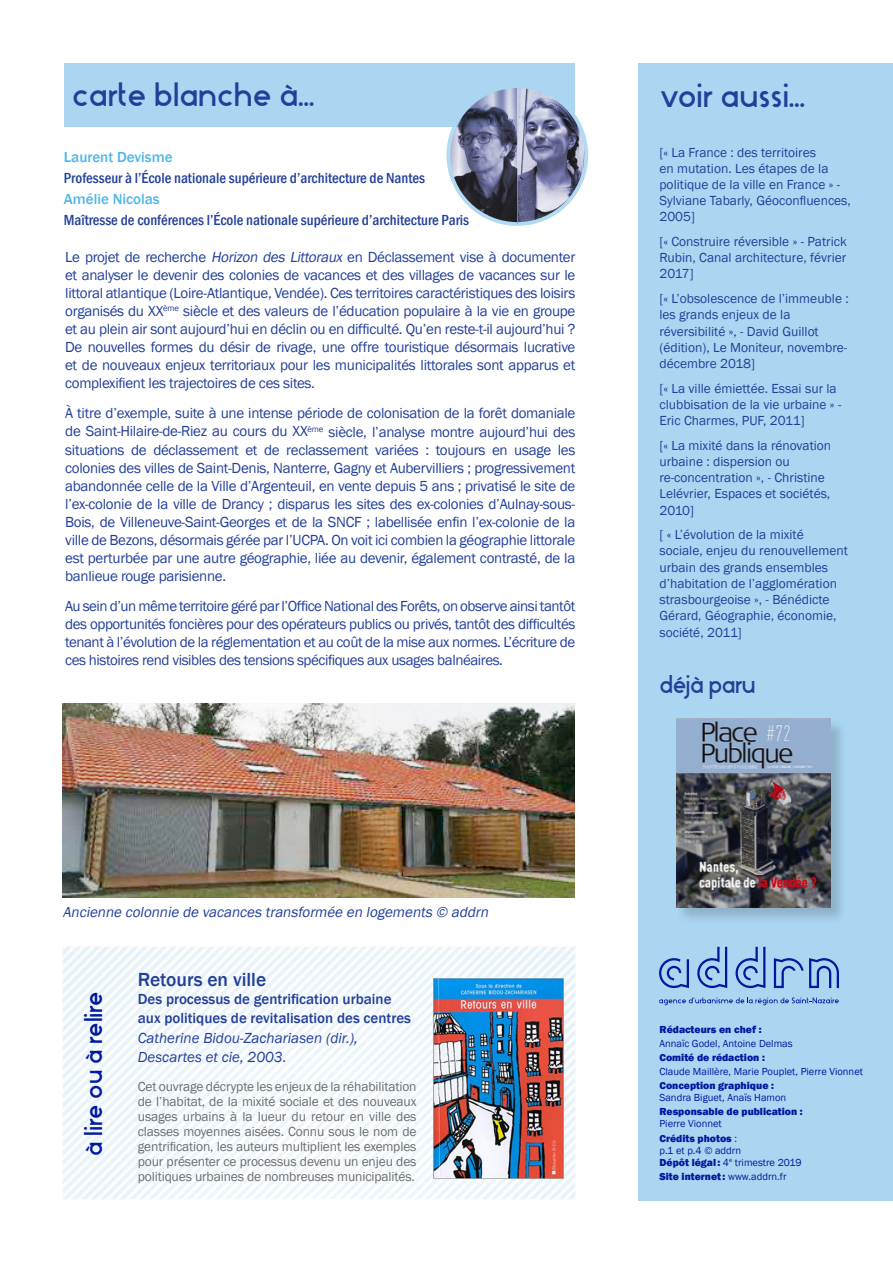
<style>
.page{position:relative;width:893px;height:1263px;background:#fff}
.page>*{position:absolute;margin:0;border:0;box-sizing:border-box;transform-origin:0 0}
.t1{font:31.5px "Stark";color:#223f99}
.t2{font:24px "Stark";letter-spacing:-.01em;color:#00199f}
.t3{font:24px "Stark";letter-spacing:-.02em;color:#223f99;scale:.95 1}
.t4{font:500 19.5px "Franklin Gothic";color:#223f99}
.t5{font:15px/18px "Franklin Gothic";letter-spacing:-.02em;color:#223f99;text-align:justify}
.t6{font:500 condensed 15px "Franklin Gothic";color:#223f99}
.t7{font:500 15px/19.5px "Franklin Gothic";color:#223f99}
.t8{font:italic 15px "Franklin Gothic";color:#223f99}
.t9{font:italic 15px/19.5px "Franklin Gothic";color:#223f99}
.t10{font:500 15px "Franklin Gothic";color:#50b7e8}
.t11{font:13.5px/16.2px "Franklin Gothic";color:#223f99}
.t12{font:13.5px/15px "Franklin Gothic";letter-spacing:-.01em;color:#6c6d70;text-align:justify}
.t13{font:10.5px/14.1px "Franklin Gothic";color:#00199f}
.t14{font:800 10.5px "Franklin Gothic";color:#00199f}
.s1{font-style:italic}
.s2{font-weight:800}
.s3{font-weight:400}
</style>
<div class="page">
<div style="left:63px;top:947px;width:512px;height:252px;background:#f2f8fb"></div>
<div style="left:638px;top:63px;width:255px;height:1137px;background:#aad6f2"></div>
<div style="left:64px;top:63px;width:511px;height:63px;background:#aad6f2"></div>
<svg style="left:659px;top:997px;width:180px;height:8px"></svg>
<svg style="left:659px;top:958px;width:30px;height:30px"></svg>
<svg style="left:697px;top:947px;width:30px;height:41px"></svg>
<svg style="left:735px;top:947px;width:30px;height:41px"></svg>
<svg style="left:774px;top:958px;width:65px;height:30px"></svg>
<div style="left:676px;top:719px;width:172px;height:206px;background:#231f20;opacity:.2"></div>
<img style="left:676px;top:719px;width:155px;height:189px">
<img style="left:433px;top:978px;width:130px;height:200px">
<img style="left:63px;top:703px;width:511px;height:194px">
<svg style="left:445px;top:86px;width:144px;height:140px"></svg>
<h1 class="t1" style="left:72px;top:71px;width:231px">carte blanche à...</h1>
<p class="t10" style="left:64px;top:148px;width:110px">Laurent Devisme</p>
<p class="t6" style="left:64px;top:169px;width:363px">Professeur à l’École nationale supérieure d’architecture de Nantes</p>
<p class="t10" style="left:64px;top:190px;width:97px">Amélie Nicolas</p>
<p class="t6" style="left:64px;top:211px;width:407px">Maîtresse de conférences l’École nationale supérieure d’architecture Paris</p>
<p class="t5" style="left:65px;top:248px;width:512px">Le projet de recherche <span class="s1">Horizon des Littoraux</span> en Déclassement vise à documenter et analyser le devenir des colonies de vacances et des villages de vacances sur le littoral atlantique (Loire-Atlantique, Vendée). Ces territoires caractéristiques des loisirs organisés du XX<sup>ème</sup> siècle et des valeurs de l’éducation populaire à la vie en groupe et au plein air sont aujourd’hui en déclin ou en difficulté. Qu’en reste-t-il aujourd’hui ?<br>De nouvelles formes du désir de rivage, une offre touristique désormais lucrative et de nouveaux enjeux territoriaux pour les municipalités littorales sont apparus et complexifient les trajectoires de ces sites.</p>
<p class="t5" style="left:65px;top:405px;width:512px">À titre d’exemple, suite à une intense période de colonisation de la forêt domaniale de Saint-Hilaire-de-Riez au cours du XX<sup>ème</sup> siècle, l’analyse montre aujourd’hui des situations de déclassement et de reclassement variées : toujours en usage les colonies des villes de Saint-Denis, Nanterre, Gagny et Aubervilliers ; progressivement abandonnée celle de la Ville d’Argenteuil, en vente depuis 5 ans ; privatisé le site de l’ex-colonie de la ville de Drancy ; disparus les sites des ex-colonies d’Aulnay-sous-Bois, de Villeneuve-Saint-Georges et de la SNCF ; labellisée enfin l’ex-colonie de la ville de Bezons, désormais gérée par l’UCPA. On voit ici combien la géographie littorale est perturbée par une autre géographie, liée au devenir, également contrasté, de la banlieue rouge parisienne.</p>
<p class="t5" style="left:65px;top:598px;width:512px">Au sein d’un même territoire géré par l’Office National des Forêts, on observe ainsi tantôt des opportunités foncières pour des opérateurs publics ou privés, tantôt des difficultés tenant à l’évolution de la réglementation et au coût de la mise aux normes. L’écriture de ces histoires rend visibles des tensions spécifiques aux usages balnéaires.</p>
<p class="t8" style="left:63px;top:903px;width:430px">Ancienne colonnie de vacances transformée en logements © addrn</p>
<h2 class="t2" style="left:75px;top:1156px;width:166px;rotate:-90deg">à lire ou à relire</h2>
<h3 class="t4" style="left:138px;top:967px;width:130px">Retours en ville</h3>
<p class="t7" style="left:138px;top:989px;width:275px">Des processus de gentrification urbaine aux politiques de revitalisation des centres</p>
<p class="t9" style="left:138px;top:1028px;width:222px">Catherine Bidou-Zachariasen (dir.),<br>Descartes et cie, 2003.</p>
<p class="t12" style="left:138px;top:1079px;width:280px">Cet ouvrage décrypte les enjeux de la réhabilitation de l’habitat, de la mixité sociale et des nouveaux usages urbains à la lueur du retour en ville des classes moyennes aisées. Connu sous le nom de gentrification, les auteurs multiplient les exemples pour présenter ce processus devenu un enjeu des politiques urbaines de nombreuses municipalités.</p>
<h1 class="t1" style="left:659px;top:72px;width:135px">voir aussi...</h1>
<p class="t11" style="left:659px;top:144px;width:193px">[« La France : des territoires<br>en mutation. Les étapes de la politique de la ville en France » -<br>Sylviane Tabarly, Géoconfluences,<br>2005]</p>
<p class="t11" style="left:659px;top:234px;width:189px;text-align:justify">[« Construire réversible » - Patrick Rubin, Canal architecture, février 2017]</p>
<p class="t11" style="left:659px;top:291px;width:191px">[« L’obsolescence de l’immeuble : les grands enjeux de la réversibilité », - David Guillot (édition), Le Moniteur, novembre&shy;décembre 2018]</p>
<p class="t11" style="left:659px;top:380px;width:183px">[« La ville émiettée. Essai sur la clubbisation de la vie urbaine » -<br>Eric Charmes, PUF, 2011]</p>
<p class="t11" style="left:659px;top:437px;width:173px">[« La mixité dans la rénovation urbaine : dispersion ou re-concentration », - Christine<br>Lelévrier, Espaces et sociétés,<br>2010]</p>
<p class="t11" style="left:659px;top:527px;width:190px">[ « L’évolution de la mixité sociale, enjeu du renouvellement urbain des grands ensembles d’habitation de l’agglomération strasbourgeoise », - Bénédicte<br>Gérard, Géographie, économie, société, 2011]</p>
<h2 class="t3" style="left:659px;top:665px;width:103px">déjà paru</h2>
<p class="t14" style="left:659px;top:1022px;width:104px">Rédacteurs en chef :</p>
<p class="t13" style="left:659px;top:1037px;width:135px">Annaïc Godel, Antoine Delmas</p>
<p class="t14" style="left:659px;top:1051px;width:107px">Comité de rédaction :</p>
<p class="t13" style="left:659px;top:1065px;width:205px">Claude Maillère, Marie Pouplet, Pierre Vionnet</p>
<p class="t14" style="left:659px;top:1079px;width:116px">Conception graphique :</p>
<p class="t13" style="left:659px;top:1091px;width:128px">Sandra Biguet, Anaïs Hamon</p>
<p class="t14" style="left:659px;top:1105px;width:145px">Responsable de publication :</p>
<p class="t13" style="left:659px;top:1117px;width:79px">Pierre Vionnet<br><span class="s2">Crédits photos</span> :</p>
<p class="t13" style="left:659px;top:1144px;width:144px;line-height:12px">p.1 et p.4 © addrn<br><span class="s2">Dépôt légal:</span> 4<sup>e</sup> trimestre 2019</p>
<p class="t14" style="left:659px;top:1169px;width:129px">Site internet: <span class="s3">www.addrn.fr</span></p>
</div>
